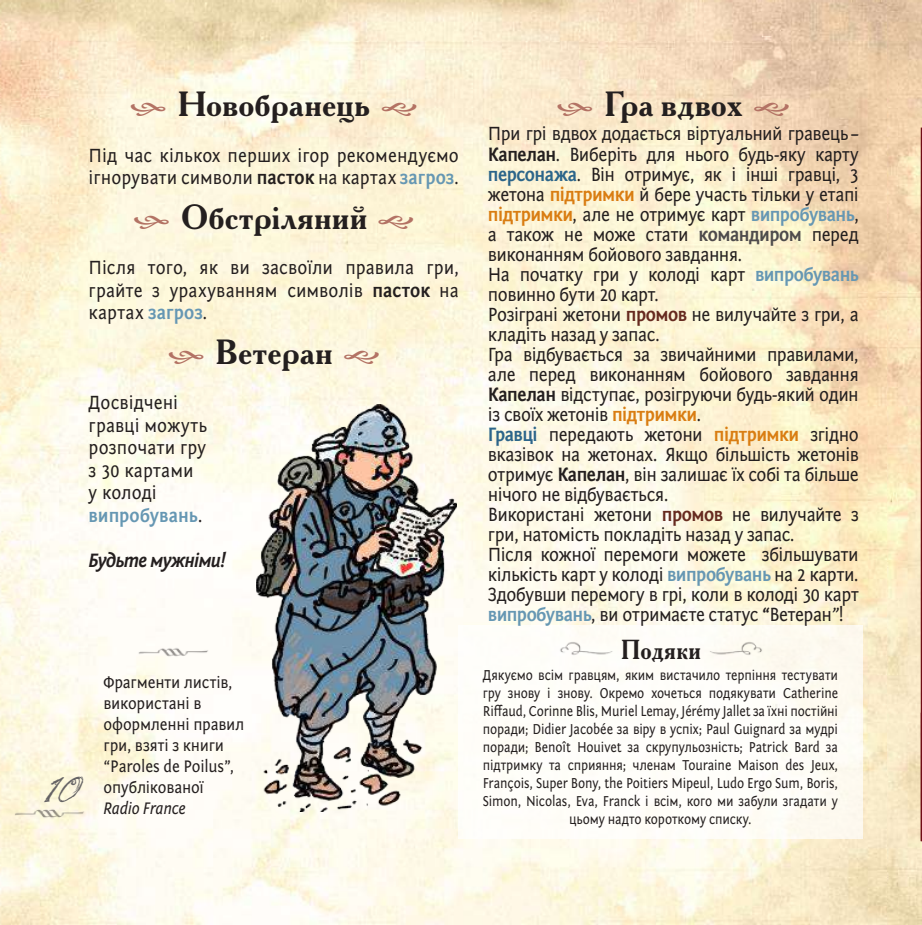
<style>
.page{position:relative;width:922px;height:925px;background:#fff}
.page>*{position:absolute;margin:0;border:0;box-sizing:border-box;transform-origin:0 0}
.t1{font:700 35px "Academy C";letter-spacing:.005em;color:#241f1f}
.t2{font:30px "the King&Queenfont";color:#656365}
.t3{font:700 27.5px "Academy C";letter-spacing:.015em;color:#241f1f;scale:.9 1}
.t4{font:20px/20px "Fontin Sans CR";letter-spacing:-.02em;color:#241f1f;text-align:justify;scale:.9 1}
.t5{font:20px/22.5px "Fontin Sans CR";letter-spacing:.005em;color:#241f1f;scale:.9 1}
.t6{font:italic 700 20px "Fontin Sans CR";letter-spacing:-.03em;color:#241f1f;scale:.9 1}
.t7{font:17.5px/21px "Fontin Sans CR";letter-spacing:-.01em;color:#241f1f;scale:.9 1}
.t8{font:italic 17.5px "Fontin Sans CR";letter-spacing:-.01em;color:#241f1f;scale:.9 1}
.t9{font:15px/18px "Fontin Sans CR";letter-spacing:-.01em;color:#241f1f;text-align:center;scale:.86 1}
.s1{font-weight:700}
.s2{font-weight:700;color:#6697b3}
.s3{font-weight:700;color:#2c658a}
.s4{font-weight:700;color:#d97d12}
.s5{font-weight:700;color:#4e4b4c}
.s6{font-weight:700;color:#662a1f}
.s7{font-style:italic}
</style>
<div class="page">
<img style="left:0;top:0;width:921px;height:925px">
<img style="left:2px;top:803px;width:90px;height:21px">
<div style="left:457px;top:625px;width:405px;height:214px;background:#fff"></div>
<img style="left:560px;top:637px;width:57px;height:19px">
<img style="left:708px;top:637px;width:67px;height:22px">
<img style="left:127px;top:642px;width:89px;height:18px">
<svg style="left:920px;top:128px;width:1px;height:713px"></svg>
<img style="left:256px;top:404px;width:200px;height:407px">
<svg style="left:131px;top:103px;width:35px;height:13px"></svg>
<svg style="left:382px;top:103px;width:34px;height:13px"></svg>
<svg style="left:134px;top:216px;width:35px;height:13px"></svg>
<svg style="left:378px;top:216px;width:35px;height:13px"></svg>
<svg style="left:169px;top:351px;width:34px;height:13px"></svg>
<svg style="left:344px;top:351px;width:34px;height:13px"></svg>
<svg style="left:557px;top:103px;width:35px;height:13px"></svg>
<svg style="left:754px;top:103px;width:34px;height:13px"></svg>
<h1 class="t1" style="left:178px;top:81px;width:194px">Новобранець</h1>
<p class="t5" style="left:89px;top:144px;width:413px">Під час кількох перших ігор рекомендуємо ігнорувати символи <span class="s1">пасток</span> на картах <span class="s2">загроз</span>.</p>
<h1 class="t1" style="left:181px;top:194px;width:188px">Обстріляний</h1>
<p class="t4" style="left:89px;top:256px;width:413px;line-height:22.5px">Після того, як ви засвоїли правила гри, грайте з урахуванням символів <span class="s1">пасток</span> на картах <span class="s2">загроз</span>.</p>
<h1 class="t1" style="left:215px;top:329px;width:119px">Ветеран</h1>
<p class="t5" style="left:89px;top:391px;width:133px">Досвідчені гравці можуть розпочати гру з 30 картами<br>у колоді <span class="s2">випробувань</span>.</p>
<p class="t6" style="left:89px;top:549px;width:153px">Будьте мужніми!</p>
<h2 class="t2" style="left:44px;top:773px;width:35px">10</h2>
<p class="t7" style="left:103px;top:672px;width:158px">Фрагменти листів, використані в оформленні правил гри, взяті з книги “Paroles de Poilus”, опублікованої</p>
<p class="t8" style="left:103px;top:798px;width:93px">Radio France</p>
<h1 class="t1" style="left:604px;top:81px;width:140px">Гра вдвох</h1>
<p class="t4" style="left:488px;top:124px;width:413px;text-align:left">При грі вдвох додається віртуальний гравець – <span class="s1">Капелан</span>. Виберіть для нього будь-яку карту <span class="s3">персонажа</span>. Він отримує, як і інші гравці, 3 жетона <span class="s4">підтримки</span> й бере участь тільки у етапі <span class="s4">підтримки</span>, але не отримує карт <span class="s2">випробувань</span>, а також не може стати <span class="s5">командиром</span> перед виконанням бойового завдання.<br>На початку гри у колоді карт <span class="s2">випробувань </span>повинно бути 20 карт.<br>Розіграні жетони <span class="s6">промов</span> не вилучайте з гри, а кладіть назад у запас.<br>Гра відбувається за звичайними правилами, але перед виконанням бойового завдання <span class="s1">Капелан</span> відступає, розігруючи будь-який один із своїх жетонів <span class="s4">підтримки</span>.<br><span class="s3">Гравці</span> передають жетони <span class="s4">підтримки</span> згідно вказівок на жетонах. Якщо більшість жетонів отримує <span class="s1">Капелан</span>, він залишає їх собі та більше нічого не відбувається.<br>Використані жетони <span class="s6">промов</span> не вилучайте з гри, натомість покладіть назад у запас.<br>Після кожної перемоги можете збільшувати кількість карт у колоді <span class="s2">випробувань</span> на 2 карти.<br>Здобувши перемогу в грі, коли в колоді 30 карт <span class="s2">випробувань</span>, ви отримаєте статус <span class="s1">“</span>Ветеран<span class="s7">”</span>!</p>
<h3 class="t3" style="left:621px;top:632px;width:90px">Подяки</h3>
<p class="t9" style="left:482px;top:666px;width:414px">Дякуємо всім гравцям, яким вистачило терпіння тестувати гру знову і знову. Окремо хочеться подякувати Catherine Riffaud, Corinne Blis, Muriel Lemay, Jérémy Jallet за їхні постійні поради; Didier Jacobée за віру в успіх; Paul Guignard за мудрі поради; Benoît Houivet за скрупульозність; Patrick Bard за підтримку та сприяння; членам Touraine Maison des Jeux, François, Super Bony, the Poitiers Mipeul, Ludo Ergo Sum, Boris, Simon, Nicolas, Eva, Franck і всім, кого ми забули згадати у цьому надто короткому списку.</p>
</div>
